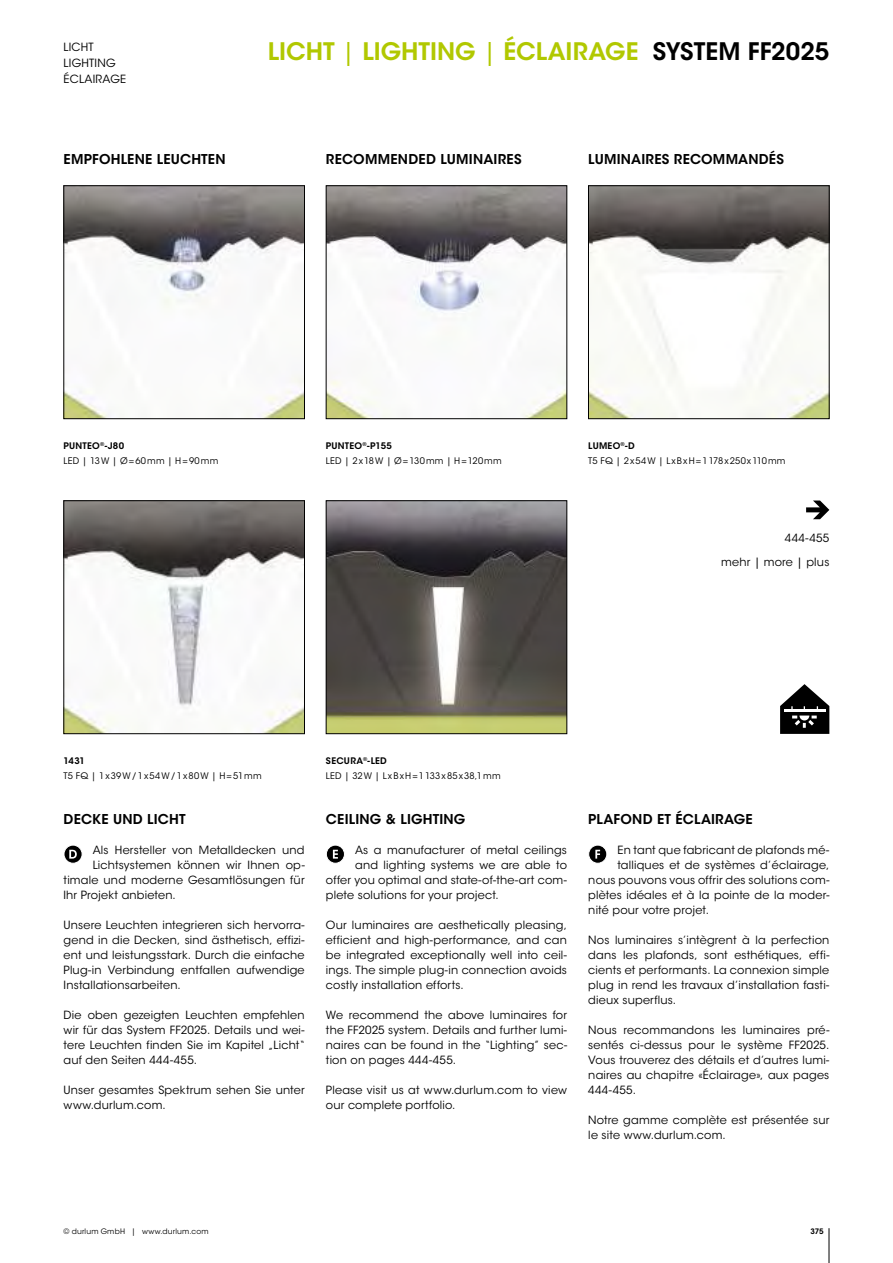
<style>
.page{position:relative;width:893px;height:1263px;background:#fff}
.page>*{position:absolute;margin:0;border:0;box-sizing:border-box;transform-origin:0 0}
.t1{font:600 24px "ITC Avant Garde Std";color:#b1c800}
.t2{font:600 13.5px "ITC Avant Garde Std";letter-spacing:.015em;color:#000}
.t3{font:11.25px/15px "ITC Avant Garde Std";letter-spacing:.015em;color:#000;text-align:justify}
.t4{font:9px/15px "ITC Avant Garde Std";letter-spacing:.02em;color:#000}
.t5{font:600 9px "ITC Avant Garde Std";color:#000}
.t6{font:7.5px "ITC Avant Garde Std";letter-spacing:.025em;color:#000}
.t7{font:600 7.5px "ITC Avant Garde Std";color:#000}
.s1{font-weight:400}
.s2{color:#000}
.s3{font-weight:600}
</style>
<div class="page">
<hr style="left:828px;top:1228px;width:1px;height:35px;background:#000">
<svg style="left:806px;top:501px;width:23px;height:18px"></svg>
<svg style="left:780px;top:684px;width:49px;height:50px"></svg>
<div style="left:64px;top:845px;width:18px;height:18px;background:#000;border-radius:50%"></div>
<div style="left:64px;top:845px;width:18px;height:19px;border:1px solid #fff;border-radius:50%"></div>
<svg style="left:69px;top:850px;width:8px;height:9px"></svg>
<svg style="left:326px;top:845px;width:18px;height:18px"></svg>
<div style="left:326px;top:845px;width:19px;height:19px;border:1px solid #fff;border-radius:50%"></div>
<svg style="left:333px;top:850px;width:5px;height:9px"></svg>
<div style="left:588px;top:845px;width:18px;height:18px;background:#000;border-radius:50%"></div>
<div style="left:588px;top:845px;width:19px;height:19px;border:1px solid #fff;border-radius:50%"></div>
<svg style="left:595px;top:850px;width:5px;height:9px"></svg>
<img style="left:590px;top:188px;width:237px;height:229px">
<div style="left:588px;top:186px;width:241px;height:233px;border:1px solid #000"></div>
<img style="left:66px;top:503px;width:237px;height:229px">
<div style="left:64px;top:501px;width:241px;height:233px;border:1px solid #000"></div>
<img style="left:66px;top:188px;width:237px;height:229px">
<div style="left:64px;top:186px;width:241px;height:233px;border:1px solid #000"></div>
<img style="left:328px;top:188px;width:237px;height:229px">
<div style="left:326px;top:186px;width:241px;height:233px;border:1px solid #000"></div>
<img style="left:328px;top:503px;width:237px;height:229px">
<div style="left:326px;top:501px;width:241px;height:233px;border:1px solid #000"></div>
<p class="t3" style="left:64px;top:39px;width:64px;line-height:15.9px;text-align:left">LICHT<br>LIGHTING<br>ÉCLAIRAGE</p>
<h1 class="t1" style="left:268px;top:36px;width:563px">LICHT <span class="s1">|</span> LIGHTING <span class="s1">|</span> ÉCLAIRAGE <span class="s2">SYSTEM FF2025</span></h1>
<p class="t2" style="left:64px;top:150px;width:163px">EMPFOHLENE LEUCHTEN</p>
<p class="t2" style="left:326px;top:150px;width:197px">RECOMMENDED LUMINAIRES</p>
<p class="t2" style="left:588px;top:150px;width:197px">LUMINAIRES RECOMMANDÉS</p>
<p class="t4" style="left:64px;top:438px;width:156px"><span class="s3">PUNTEO</span><sup>®</sup><span class="s3">-J80<br></span>LED | 13 W | Ø = 60 mm | H = 90 mm</p>
<p class="t4" style="left:326px;top:438px;width:177px"><span class="s3">PUNTEO</span><sup>®</sup><span class="s3">-P155<br></span>LED | 2 x 18 W | Ø = 130 mm | H = 120 mm</p>
<p class="t4" style="left:588px;top:438px;width:199px"><span class="s3">LUMEO</span><sup>®</sup><span class="s3">-D<br></span>T5 FQ | 2 x 54 W | L x B x H = 1 178 x 250 x 110 mm</p>
<p class="t3" style="left:721px;top:527px;width:110px;line-height:23.2px;text-align:right">444-455<br>mehr | more | plus</p>
<p class="t5" style="left:64px;top:755px;width:23px">1431</p>
<p class="t4" style="left:64px;top:768px;width:200px">T5 FQ | 1 x 39 W / 1 x 54 W / 1 x 80 W | H = 51 mm</p>
<p class="t2" style="left:64px;top:810px;width:123px">DECKE UND LICHT</p>
<p class="t3" style="left:93px;top:842px;width:213px">Als Hersteller von Metalldecken und</p>
<p class="t3" style="left:93px;top:857px;width:213px">Lichtsystemen können wir Ihnen op-</p>
<p class="t3" style="left:64px;top:872px;width:242px">timale und moderne Gesamtlösungen für</p>
<p class="t3" style="left:64px;top:887px;width:114px">Ihr Projekt anbieten.</p>
<p class="t3" style="left:64px;top:917px;width:242px">Unsere Leuchten integrieren sich hervorra&shy;gend in die Decken, sind ästhetisch, effizi&shy;ent und leistungsstark. Durch die einfache Plug-in Verbindung entfallen aufwendige Installationsarbeiten.</p>
<p class="t3" style="left:64px;top:1007px;width:242px">Die oben gezeigten Leuchten empfehlen wir für das System FF2025. Details und wei&shy;tere Leuchten finden Sie im Kapitel „Licht“ auf den Seiten 444-455.</p>
<p class="t3" style="left:64px;top:1082px;width:242px">Unser gesamtes Spektrum sehen Sie unter www.durlum.com.</p>
<p class="t4" style="left:326px;top:753px;width:176px"><span class="s3">SECURA</span><sup>®</sup><span class="s3">-LED<br></span>LED | 32 W | L x B x H = 1 133 x 85 x 38,1 mm</p>
<p class="t2" style="left:326px;top:810px;width:141px">CEILING &amp; LIGHTING</p>
<p class="t3" style="left:355px;top:842px;width:213px">As a manufacturer of metal ceilings</p>
<p class="t3" style="left:355px;top:857px;width:213px">and lighting systems we are able to</p>
<p class="t3" style="left:326px;top:872px;width:242px">offer you optimal and state-of-the-art com-</p>
<p class="t3" style="left:326px;top:887px;width:174px">plete solutions for your project.</p>
<p class="t3" style="left:326px;top:917px;width:242px">Our luminaires are aesthetically pleasing, efficient and high-performance, and can be integrated exceptionally well into ceil&shy;ings. The simple plug-in connection avoids costly installation efforts.</p>
<p class="t3" style="left:326px;top:1007px;width:242px">We recommend the above luminaires for the FF2025 system. Details and further lumi&shy;naires can be found in the “Lighting” sec&shy;tion on pages 444-455.</p>
<p class="t3" style="left:326px;top:1082px;width:242px">Please visit us at www.durlum.com to view our complete portfolio.</p>
<p class="t2" style="left:588px;top:810px;width:166px">PLAFOND ET ÉCLAIRAGE</p>
<p class="t3" style="left:617px;top:842px;width:213px">En tant que fabricant de plafonds mé-</p>
<p class="t3" style="left:617px;top:857px;width:213px">talliques et de systèmes d’éclairage,</p>
<p class="t3" style="left:588px;top:872px;width:242px">nous pouvons vous offrir des solutions com-</p>
<p class="t3" style="left:588px;top:887px;width:242px">plètes idéales et à la pointe de la moder-</p>
<p class="t3" style="left:588px;top:902px;width:122px">nité pour votre projet.</p>
<p class="t3" style="left:588px;top:932px;width:242px">Nos luminaires s’intègrent à la perfection dans les plafonds, sont esthétiques, effi&shy;cients et performants. La connexion simple plug in rend les travaux d’installation fasti&shy;dieux superflus.</p>
<p class="t3" style="left:588px;top:1022px;width:242px">Nous recommandons les luminaires pré&shy;sentés ci-dessus pour le système FF2025.<br>Vous trouverez des détails et d’autres lumi&shy;naires au chapitre «Éclairage», aux pages 444-455.</p>
<p class="t3" style="left:588px;top:1112px;width:242px">Notre gamme complète est présentée sur le site www.durlum.com.</p>
<p class="t6" style="left:64px;top:1227px;width:147px">© durlum GmbH | www.durlum.com</p>
<p class="t7" style="left:810px;top:1226px;width:15px">375</p>
</div>
